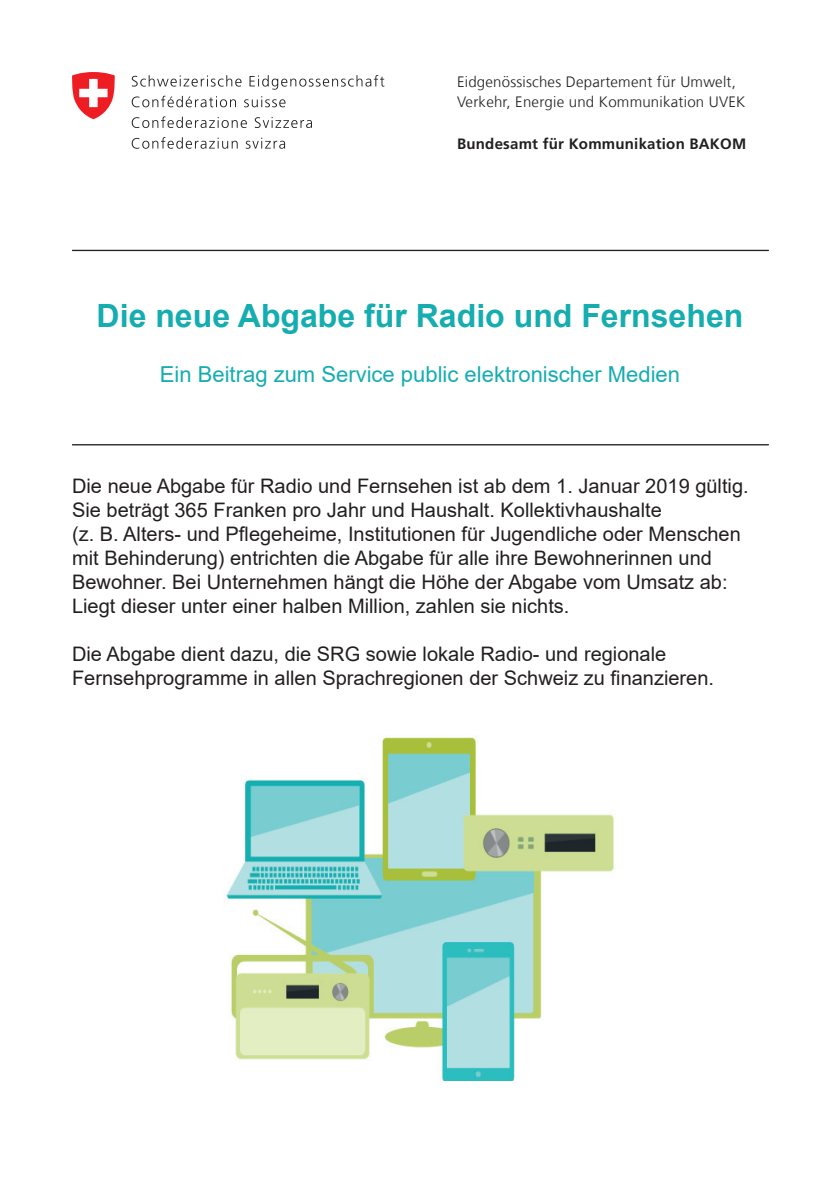
<style>
.page{position:relative;width:840px;height:1191px;background:#fff}
.page>*{position:absolute;margin:0;border:0;box-sizing:border-box;transform-origin:0 0}
.t1{font:700 32px "Arial";color:#15adaf}
.t2{font:22px "Arial";color:#15adaf}
.t3{font:20px/24px "Arial";color:#231f20}
.t4{font:300 15px/20.6px "Frutiger LT Com";letter-spacing:.015em;color:#231f20}
.t5{font:700 15px "Frutiger LT Com";letter-spacing:.015em;color:#231f20}
</style>
<div class="page">
<hr style="left:72px;top:250px;width:696px;height:1px;background:#231f20">
<hr style="left:72px;top:444px;width:696px;height:1px;background:#231f20">
<svg style="left:132px;top:75px;width:109px;height:12px"></svg>
<svg style="left:249px;top:75px;width:135px;height:15px"></svg>
<svg style="left:132px;top:96px;width:104px;height:11px"></svg>
<svg style="left:244px;top:96px;width:41px;height:11px"></svg>
<svg style="left:132px;top:116px;width:115px;height:12px"></svg>
<svg style="left:255px;top:117px;width:57px;height:11px"></svg>
<svg style="left:132px;top:137px;width:105px;height:12px"></svg>
<svg style="left:245px;top:138px;width:40px;height:11px"></svg>
<svg style="left:72px;top:72px;width:43px;height:47px"></svg>
<img style="left:226px;top:737px;width:388px;height:343px">
<p class="t4" style="left:457px;top:71px;width:290px">Eidgenössisches Departement für Umwelt,<br>Verkehr, Energie und Kommunikation UVEK</p>
<p class="t5" style="left:457px;top:135px;width:290px">Bundesamt für Kommunikation BAKOM</p>
<h1 class="t1" style="left:97px;top:293px;width:648px">Die neue Abgabe für Radio und Fernsehen</h1>
<p class="t2" style="left:160px;top:359px;width:521px">Ein Beitrag zum Service public elektronischer Medien</p>
<p class="t3" style="left:72px;top:474px;width:677px">Die neue Abgabe für Radio und Fernsehen ist ab dem 1. Januar 2019 gültig.<br>Sie beträgt 365 Franken pro Jahr und Haushalt. Kollektivhaushalte<br>(z. B. Alters- und Pflegeheime, Institutionen für Jugendliche oder Menschen mit Behinderung) entrichten die Abgabe für alle ihre Bewohnerinnen und Bewohner. Bei Unternehmen hängt die Höhe der Abgabe vom Umsatz ab:<br>Liegt dieser unter einer halben Million, zahlen sie nichts.</p>
<p class="t3" style="left:72px;top:642px;width:643px">Die Abgabe dient dazu, die SRG sowie lokale Radio- und regionale<br>Fernsehprogramme in allen Sprachregionen der Schweiz zu finanzieren.</p>
</div>
